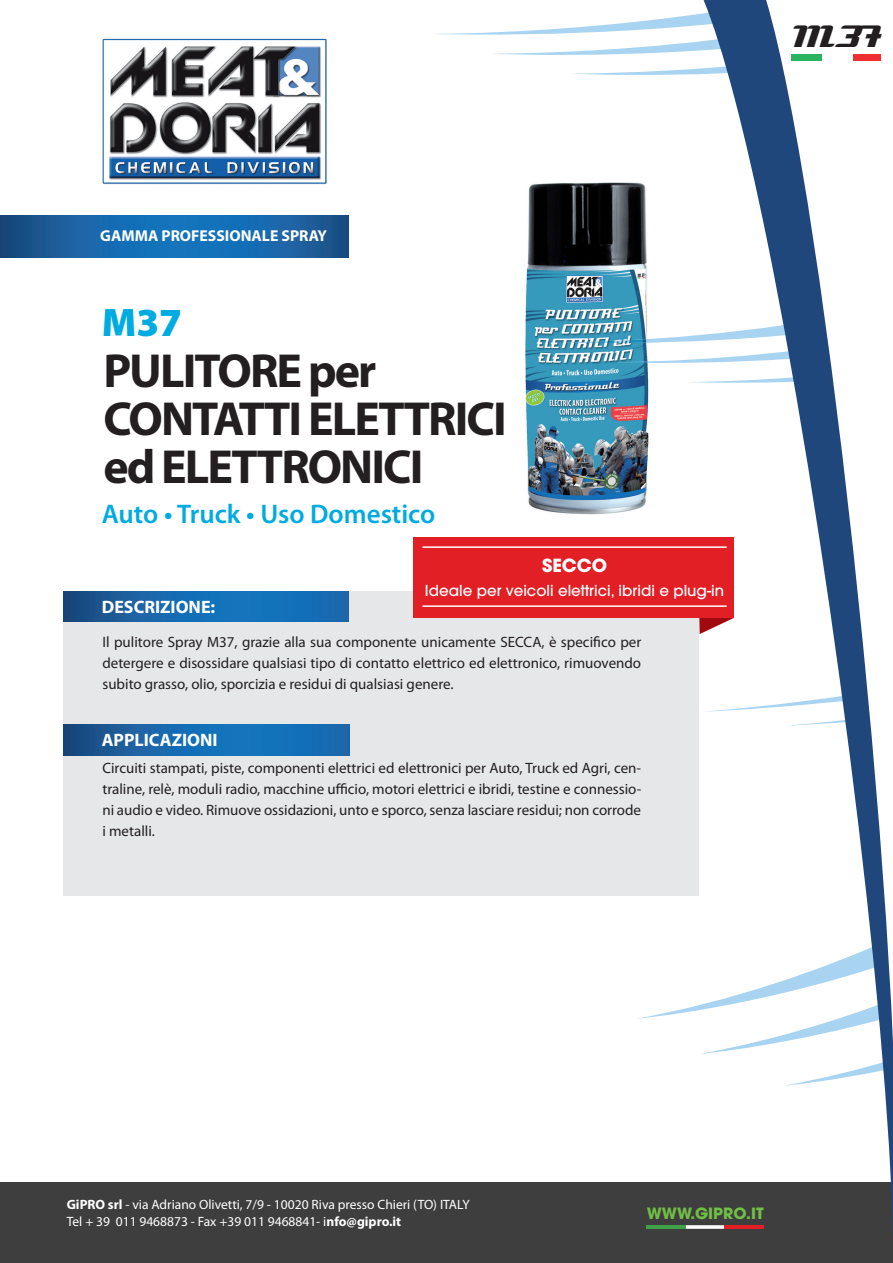
<style>
.page{position:relative;width:893px;height:1263px;background:#fff}
.page>*{position:absolute;margin:0;border:0;box-sizing:border-box;transform-origin:0 0}
.t1{font:700 48px/48px "Myriad Pro";letter-spacing:-.04em;color:#231f20}
.t2{font:900 39.9px "Myriad Pro";color:#00abe1}
.t3{font:34.5px "Linotype Atomatic";color:#231f20}
.t4{font:600 27px "Myriad Pro";color:#00abe1}
.t5{font:700 18px "Myriad Pro";color:#fff}
.t6{font:700 18px "ITC Avant Garde Pro";color:#fff}
.t7{font:700 15.75px "Myriad Pro";color:#fff}
.t8{font:700 15.45px "ITC Avant Garde Pro";color:#71bf44}
.t9{font:15px/21px "Myriad Pro";color:#231f20;text-align:justify}
.t10{font:500 15px "ITC Avant Garde Pro";color:#fff}
.t11{font:13.5px/16.2px "Myriad Pro";color:#fff}
.s1{font-weight:700}
</style>
<div class="page">
<div style="left:64px;top:591px;width:635px;height:305px;background:#e6e7e9"></div>
<img style="left:102px;top:38px;width:225px;height:147px">
<img style="left:64px;top:592px;width:284px;height:30px">
<img style="left:64px;top:725px;width:285px;height:31px">
<img style="left:0;top:215px;width:348px;height:42px">
<div style="left:0;top:1182px;width:893px;height:81px;background:#3e3e3f"></div>
<svg style="left:686px;top:1225px;width:18px;height:4px"></svg>
<hr style="left:647px;top:1225px;width:39px;height:4px;background:#41a146">
<svg style="left:638px;top:1004px;width:66px;height:50px"></svg>
<svg style="left:660px;top:334px;width:44px;height:49px"></svg>
<svg style="left:435px;top:0;width:269px;height:75px"></svg>
<svg style="left:704px;top:0;width:62px;height:1229px"></svg>
<svg style="left:766px;top:0;width:127px;height:1233px"></svg>
<div style="left:791px;top:54px;width:31px;height:6px;background:#2bb45f"></div>
<div style="left:850px;top:54px;width:31px;height:6px;background:#ee3031"></div>
<div style="left:822px;top:54px;width:31px;height:6px;background:#fff"></div>
<img style="left:525px;top:182px;width:124px;height:333px">
<img style="left:563px;top:338px;width:97px;height:25px">
<svg style="left:699px;top:618px;width:35px;height:16px"></svg>
<div style="left:413px;top:538px;width:321px;height:80px;background:#e11f25"></div>
<hr style="left:422px;top:546px;width:305px;height:2px;background:#fff">
<hr style="left:422px;top:605px;width:305px;height:2px;background:#fff">
<h3 class="t3" style="left:794px;top:18px;width:90px">M37</h3>
<p class="t7" style="left:100px;top:227px;width:228px">GAMMA PROFESSIONALE SPRAY</p>
<h2 class="t2" style="left:102px;top:300px;width:82px">M37</h2>
<h1 class="t1" style="left:103px;top:347px;width:405px">PULITORE per<br>CONTATTI ELETTRICI ed ELETTRONICI</h1>
<h3 class="t4" style="left:102px;top:499px;width:335px">Auto • Truck • Uso Domestico</h3>
<p class="t5" style="left:102px;top:597px;width:115px">DESCRIZIONE:</p>
<p class="t6" style="left:542px;top:553px;width:67px">SECCO</p>
<p class="t10" style="left:425px;top:581px;width:301px">Ideale per veicoli elettrici, ibridi e plug-in</p>
<p class="t9" style="left:102px;top:632px;width:540px">Il pulitore Spray M37, grazie alla sua componente unicamente SECCA, è specifico per detergere e disossidare qualsiasi tipo di contatto elettrico ed elettronico, rimuovendo subito grasso, olio, sporcizia e residui di qualsiasi genere.</p>
<p class="t5" style="left:102px;top:730px;width:117px">APPLICAZIONI</p>
<p class="t9" style="left:102px;top:758px;width:540px">Circuiti stampati, piste, componenti elettrici ed elettronici per Auto, Truck ed Agri, cen&shy;traline, relè, moduli radio, macchine ufficio, motori elettrici e ibridi, testine e connessio&shy;ni audio e video. Rimuove ossidazioni, unto e sporco, senza lasciare residui; non corrode i metalli.</p>
<p class="t11" style="left:67px;top:1197px;width:404px"><span class="s1">GiPRO srl</span> - via Adriano Olivetti, 7/9 - 10020 Riva presso Chieri (TO) ITALY<br>Tel + 39 011 9468873 - Fax +39 011 9468841- i<span class="s1">nfo@gipro.it</span></p>
<p class="t8" style="left:647px;top:1203px;width:119px">WWW.GIPRO.IT</p>
</div>
